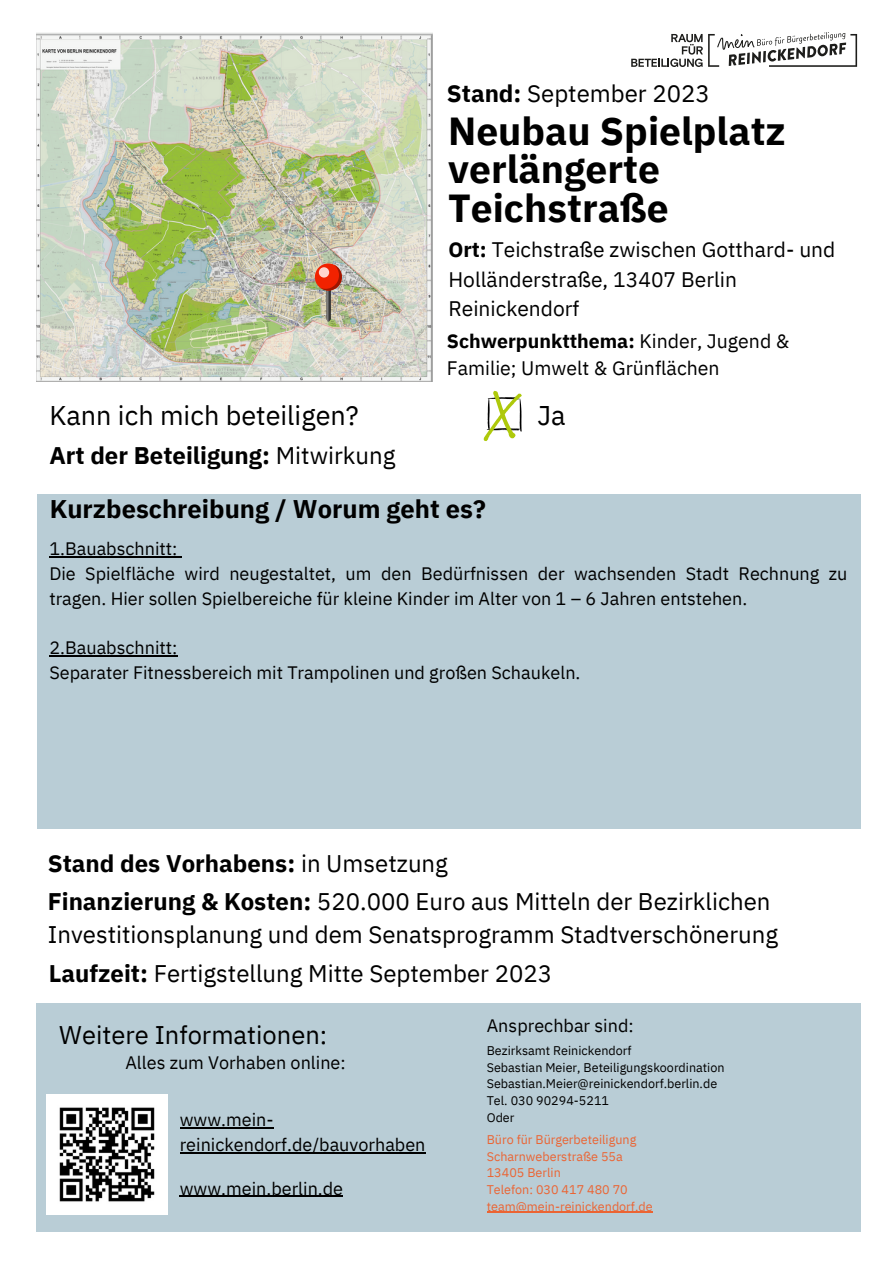
<style>
.page{position:relative;width:894px;height:1264px;background:#fff}
.page>*{position:absolute;margin:0;border:0;box-sizing:border-box;transform-origin:0 0}
.t1{font:700 39px/38.2px "IBM Plex Sans";color:#000}
.t2{font:27px "IBM Plex Sans";color:#000}
.t3{font:700 25.5px "IBM Plex Sans";color:#000}
.t4{font:25.5px "IBM Plex Sans";color:#000}
.t5{font:24px/32.7px "IBM Plex Sans";color:#000}
.t6{font:700 24px "IBM Plex Sans";color:#000}
.t7{font:21px/29.2px "IBM Plex Sans";color:#000}
.t8{font:19.5px/27px "IBM Plex Sans";color:#000}
.t9{font:18px/24.8px "IBM Plex Sans";color:#000}
.t10{font:12.6px "IBM Plex Sans";color:#000}
.t11{font:12.6px "IBM Plex Sans";color:#eb6433}
.s1{font-weight:700}
.s2{font-weight:400}
</style>
<div class="page">
<img style="left:37px;top:33px;width:395px;height:348px">
<svg style="left:483px;top:391px;width:38px;height:50px"></svg>
<div style="left:37px;top:494px;width:823px;height:334px;background:#b9cdd6"></div>
<hr style="left:49px;top:556px;width:128px;height:1px;background:#000">
<hr style="left:49px;top:655px;width:128px;height:1px;background:#000">
<div style="left:37px;top:1002px;width:823px;height:229px;background:#b9cdd6"></div>
<div style="left:315px;top:263px;width:27px;height:27px;background:#f12200;border-radius:50%"></div>
<svg style="left:320px;top:264px;width:22px;height:58px"></svg>
<div style="left:319px;top:267px;width:10px;height:10px;background:#ffd6cf;border-radius:50%"></div>
<img style="left:47px;top:1094px;width:120px;height:120px">
<hr style="left:486px;top:1211px;width:166px;height:1px;background:#eb6433">
<hr style="left:180px;top:1195px;width:163px;height:1px;background:#000">
<hr style="left:180px;top:1127px;width:93px;height:1px;background:#000">
<hr style="left:180px;top:1152px;width:245px;height:1px;background:#000">
<svg style="left:631px;top:34px;width:71px;height:33px"></svg>
<svg style="left:708px;top:32px;width:148px;height:35px"></svg>
<h6 class="t5" style="left:446px;top:77px;width:265px"><span class="s1">Stand:</span> September 2023</h6>
<h6 class="t1" style="left:448px;top:111px;width:339px">Neubau Spielplatz verlängerte<br>Teichstraße</h6>
<p class="t7" style="left:448px;top:235px;width:388px"><span class="s1">Ort:</span> Teichstraße zwischen Gotthard- und<br>Holländerstraße, 13407 Berlin<br>Reinickendorf</p>
<h6 class="t8" style="left:446px;top:327px;width:344px"><span class="s1">Schwerpunktthema:</span> Kinder, Jugend &amp;<br>Familie; Umwelt &amp; Grünflächen</h6>
<h5 class="t2" style="left:49px;top:397px;width:311px">Kann ich mich beteiligen?</h5>
<h5 class="t2" style="left:537px;top:397px;width:30px">Ja</h5>
<p class="t6" style="left:49px;top:439px;width:347px">Art der Beteiligung: <span class="s2">Mitwirkung</span></p>
<p class="t3" style="left:50px;top:491px;width:437px">Kurzbeschreibung / Worum geht es?</p>
<p class="t9" style="left:49px;top:536px;width:799px">1.Bauabschnitt:<br>Die Spielfläche wird neugestaltet, um den Bedürfnissen der wachsenden Stadt Rechnung zu tragen. Hier sollen Spielbereiche für kleine Kinder im Alter von 1 – 6 Jahren entstehen.</p>
<h4 class="t9" style="left:49px;top:635px;width:532px">2.Bauabschnitt:<br>Separater Fitnessbereich mit Trampolinen und großen Schaukeln.</h4>
<p class="t6" style="left:48px;top:846px;width:401px">Stand des Vorhabens: <span class="s2">in Umsetzung</span></p>
<p class="t5" style="left:48px;top:885px;width:731px"><span class="s1">Finanzierung &amp; Kosten:</span> 520.000 Euro aus Mitteln der Bezirklichen<br>Investitionsplanung und dem Senatsprogramm Stadtverschönerung</p>
<p class="t5" style="left:49px;top:956px;width:505px"><span class="s1">Laufzeit:</span> Fertigstellung Mitte September 2023</p>
<h5 class="t4" style="left:59px;top:1018px;width:269px">Weitere Informationen:</h5>
<p class="t9" style="left:125px;top:1049px;width:222px">Alles zum Vorhaben online:</p>
<p class="t9" style="left:180px;top:1107px;width:247px">www.mein&shy;reinickendorf.de/bauvorhaben</p>
<p class="t9" style="left:180px;top:1175px;width:165px">www.mein.berlin.de</p>
<h6 class="t9" style="left:486px;top:1012px;width:148px">Ansprechbar sind:</h6>
<h4 class="t10" style="left:486px;top:1041px;width:146px">Bezirksamt Reinickendorf</h4>
<h4 class="t10" style="left:486px;top:1058px;width:239px">Sebastian Meier, Beteiligungskoordination</h4>
<h4 class="t10" style="left:486px;top:1075px;width:232px">Sebastian.Meier@reinickendorf.berlin.de</h4>
<h3 class="t10" style="left:486px;top:1092px;width:124px">Tel. 030 90294-5211</h3>
<h6 class="t10" style="left:486px;top:1108px;width:29px">Oder</h6>
<p class="t11" style="left:486px;top:1130px;width:151px">Büro für Bürgerbeteiligung</p>
<h3 class="t11" style="left:486px;top:1147px;width:137px">Scharnweberstraße 55a</h3>
<h4 class="t11" style="left:486px;top:1164px;width:75px">13405 Berlin</h4>
<h2 class="t11" style="left:486px;top:1181px;width:142px">Telefon: 030 417 480 70</h2>
<h6 class="t11" style="left:486px;top:1197px;width:167px">team@mein-reinickendorf.de</h6>
</div>
